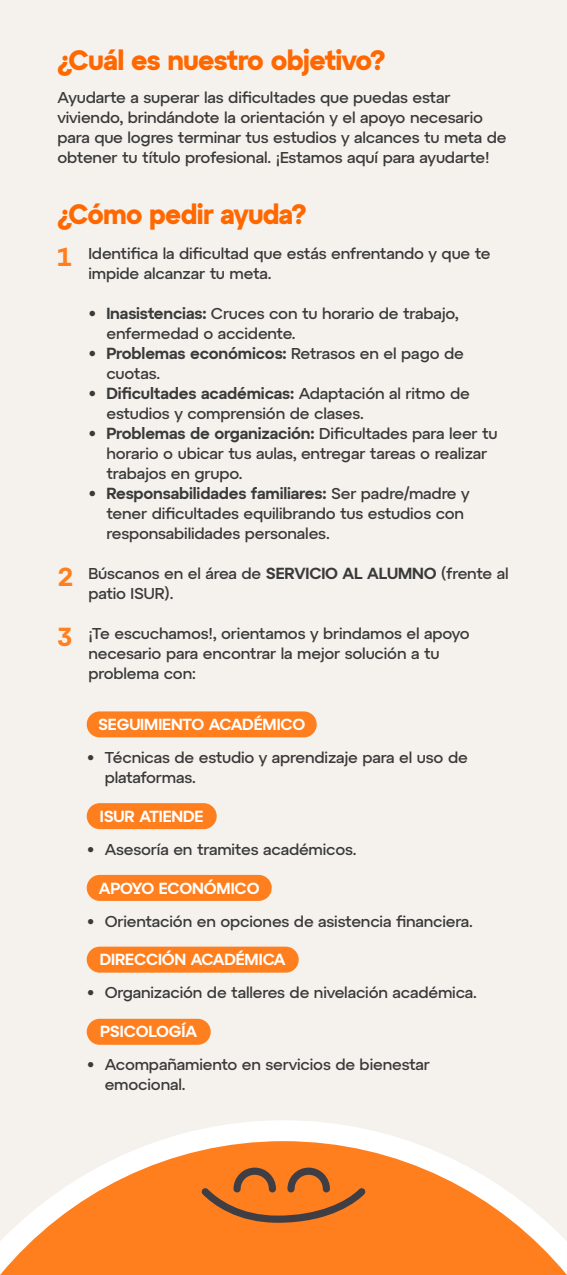
<style>
.page{position:relative;width:567px;height:1275px;background:#f5f2ed}
.page>*{position:absolute;margin:0;border:0;box-sizing:border-box;transform-origin:0 0}
.t1{font:700 28px "Atyp Text";letter-spacing:-.025em;color:#ff6801;scale:.96 1}
.t2{font:700 28px "Atyp Text";letter-spacing:-.025em;color:#ff6801;scale:.94 1}
.t3{font:600 26px "Atyp Text";color:#ff7f1e}
.t4{font:500 16px/20px "Atyp Text";letter-spacing:-.01em;color:#3a3a3a}
.t5{font:600 16px "Atyp Text";letter-spacing:-.01em;color:#fff}
.s1{font-weight:600}
</style>
<div class="page">
<svg style="left:160px;top:1120px;width:247px;height:21px;fill:#fff"></svg>
<svg style="left:0;top:1141px;width:567px;height:134px;fill:#ff7f1e"></svg>
<svg style="left:201px;top:1168px;width:165px;height:55px"></svg>
<div style="left:87px;top:711px;width:230px;height:26px;background:#ff7f1e;border-radius:13px"></div>
<div style="left:87px;top:803px;width:130px;height:26px;background:#ff7f1e;border-radius:13px"></div>
<div style="left:87px;top:875px;width:185px;height:26px;background:#ff7f1e;border-radius:13px"></div>
<div style="left:87px;top:947px;width:212px;height:26px;background:#ff7f1e;border-radius:13px"></div>
<div style="left:87px;top:1019px;width:124px;height:26px;background:#ff7f1e;border-radius:13px"></div>
<h1 class="t1" style="left:57px;top:39px;width:343px">¿Cuál es nuestro objetivo?</h1>
<p class="t4" style="left:57px;top:86px;width:451px">Ayudarte a superar las dificultades que puedas estar viviendo, brindándote la orientación y el apoyo necesario para que logres terminar tus estudios y alcances tu meta de obtener tu título profesional. ¡Estamos aquí para ayudarte!</p>
<h1 class="t2" style="left:57px;top:193px;width:266px">¿Cómo pedir ayuda?</h1>
<h2 class="t3" style="left:57px;top:237px;width:15px">1</h2>
<p class="t4" style="left:88px;top:242px;width:404px">Identifica la dificultad que estás enfrentando y que te impide alcanzar tu meta.</p>
<p class="t4" style="left:106px;top:302px;width:354px;text-indent:-18px"><span class="s1">• Inasistencias:</span> Cruces con tu horario de trabajo, enfermedad o accidente.</p>
<p class="t4" style="left:106px;top:342px;width:359px;text-indent:-18px"><span class="s1">• Problemas económicos:</span> Retrasos en el pago de cuotas.</p>
<p class="t4" style="left:106px;top:382px;width:365px;text-indent:-18px"><span class="s1">• Dificultades académicas:</span> Adaptación al ritmo de estudios y comprensión de clases.</p>
<p class="t4" style="left:106px;top:422px;width:393px;text-indent:-18px"><span class="s1">• Problemas de organización:</span> Dificultades para leer tu horario o ubicar tus aulas, entregar tareas o realizar trabajos en grupo.</p>
<p class="t4" style="left:106px;top:482px;width:365px;text-indent:-18px"><span class="s1">• Responsabilidades familiares:</span> Ser padre/madre y tener dificultades equilibrando tus estudios con responsabilidades personales.</p>
<p class="t4" style="left:88px;top:562px;width:422px">Búscanos en el área de <span class="s1">SERVICIO AL ALUMNO</span> (frente al patio ISUR).</p>
<p class="t4" style="left:88px;top:622px;width:383px">¡Te escuchamos!, orientamos y brindamos el apoyo necesario para encontrar la mejor solución a tu problema con:</p>
<h2 class="t3" style="left:57px;top:557px;width:18px">2</h2>
<h2 class="t3" style="left:57px;top:616px;width:17px">3</h2>
<p class="t5" style="left:98px;top:712px;width:209px">SEGUIMIENTO ACADÉMICO</p>
<p class="t4" style="left:105px;top:747px;width:365px;text-indent:-18px">• Técnicas de estudio y aprendizaje para el uso de plataformas.</p>
<p class="t5" style="left:100px;top:804px;width:105px">ISUR ATIENDE</p>
<p class="t4" style="left:87px;top:838px;width:271px">• Asesoría en tramites académicos.</p>
<p class="t5" style="left:99px;top:876px;width:162px">APOYO ECONÓMICO</p>
<p class="t4" style="left:87px;top:910px;width:388px">• Orientación en opciones de asistencia financiera.</p>
<p class="t5" style="left:100px;top:947px;width:187px">DIRECCIÓN ACADÉMICA</p>
<p class="t4" style="left:87px;top:982px;width:392px">• Organización de talleres de nivelación académica.</p>
<p class="t5" style="left:100px;top:1019px;width:99px">PSICOLOGÍA</p>
<p class="t4" style="left:105px;top:1054px;width:327px;text-indent:-18px">• Acompañamiento en servicios de bienestar emocional.</p>
</div>
